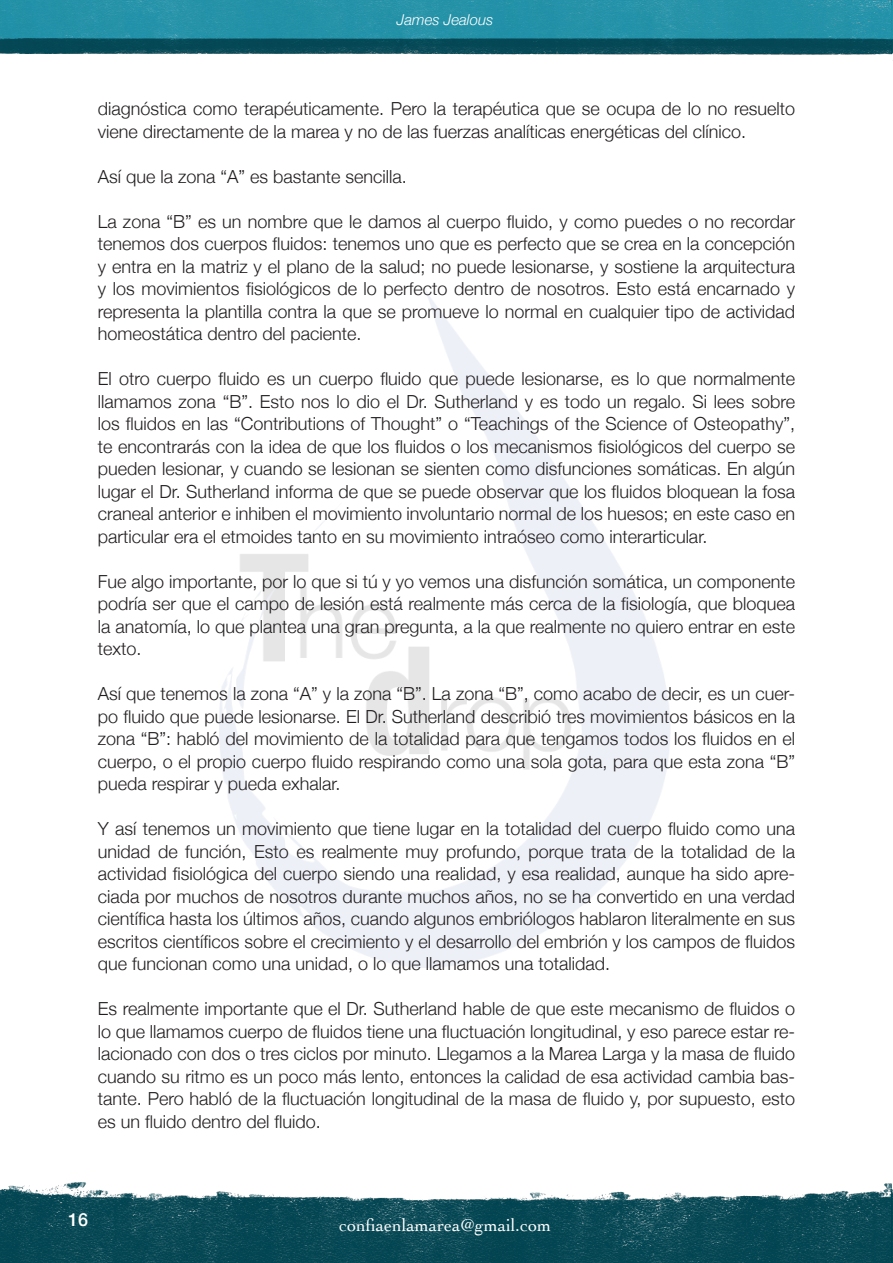
<style>
.page{position:relative;width:893px;height:1263px;background:#fff}
.page>*{position:absolute;margin:0;border:0;box-sizing:border-box;transform-origin:0 0}
.Castellano{font:300 18px/22.5px "Helvetica Neue";color:#231f20;text-align:justify}
.t1{font:18px "Cochin";color:#fff}
.t2{font:500 18px "Helvetica Neue";color:#fff}
.t3{font:italic 300 15px "Helvetica Neue";color:#fff}
</style>
<div class="page">
<img style="left:0;top:0;width:893px;height:55px">
<img style="left:0;top:1183px;width:893px;height:80px">
<img style="left:219px;top:292px;width:452px;height:675px">
<p class="t3" style="left:397px;top:8px;width:98px">James Jealous</p>
<p class="Castellano" style="left:98px;top:96px;width:699px">diagnóstica como terapéuticamente. Pero la terapéutica que se ocupa de lo no resuelto viene directamente de la marea y no de las fuerzas analíticas energéticas del clínico.</p>
<p class="Castellano" style="left:98px;top:164px;width:311px">Así que la zona “A” es bastante sencilla.</p>
<p class="Castellano" style="left:98px;top:209px;width:699px">La zona “B” es un nombre que le damos al cuerpo fluido, y como puedes o no recordar tenemos dos cuerpos fluidos: tenemos uno que es perfecto que se crea en la concepción y entra en la matriz y el plano de la salud; no puede lesionarse, y sostiene la arquitectura y los movimientos fisiológicos de lo perfecto dentro de nosotros. Esto está encarnado y representa la plantilla contra la que se promueve lo normal en cualquier tipo de actividad homeostática dentro del paciente.</p>
<p class="Castellano" style="left:98px;top:366px;width:699px">El otro cuerpo fluido es un cuerpo fluido que puede lesionarse, es lo que normalmente llamamos zona “B”. Esto nos lo dio el Dr. Sutherland y es todo un regalo. Si lees sobre los fluidos en las “Contributions of Thought” o “Teachings of the Science of Osteopathy”, te encontrarás con la idea de que los fluidos o los mecanismos fisiológicos del cuerpo se pueden lesionar, y cuando se lesionan se sienten como disfunciones somáticas. En algún lugar el Dr. Sutherland informa de que se puede observar que los fluidos bloquean la fosa craneal anterior e inhiben el movimiento involuntario normal de los huesos; en este caso en particular era el etmoides tanto en su movimiento intraóseo como interarticular.</p>
<p class="Castellano" style="left:98px;top:569px;width:699px">Fue algo importante, por lo que si tú y yo vemos una disfunción somática, un componente podría ser que el campo de lesión está realmente más cerca de la fisiología, que bloquea la anatomía, lo que plantea una gran pregunta, a la que realmente no quiero entrar en este texto.</p>
<p class="Castellano" style="left:98px;top:681px;width:699px">Así que tenemos la zona “A” y la zona “B”. La zona “B”, como acabo de decir, es un cuer&shy;po fluido que puede lesionarse. El Dr. Sutherland describió tres movimientos básicos en la zona “B”: habló del movimiento de la totalidad para que tengamos todos los fluidos en el cuerpo, o el propio cuerpo fluido respirando como una sola gota, para que esta zona “B” pueda respirar y pueda exhalar.</p>
<p class="Castellano" style="left:98px;top:816px;width:699px">Y así tenemos un movimiento que tiene lugar en la totalidad del cuerpo fluido como una unidad de función, Esto es realmente muy profundo, porque trata de la totalidad de la actividad fisiológica del cuerpo siendo una realidad, y esa realidad, aunque ha sido apre&shy;ciada por muchos de nosotros durante muchos años, no se ha convertido en una verdad científica hasta los últimos años, cuando algunos embriólogos hablaron literalmente en sus escritos científicos sobre el crecimiento y el desarrollo del embrión y los campos de fluidos que funcionan como una unidad, o lo que llamamos una totalidad.</p>
<p class="Castellano" style="left:98px;top:996px;width:699px">Es realmente importante que el Dr. Sutherland hable de que este mecanismo de fluidos o lo que llamamos cuerpo de fluidos tiene una fluctuación longitudinal, y eso parece estar re&shy;lacionado con dos o tres ciclos por minuto. Llegamos a la Marea Larga y la masa de fluido cuando su ritmo es un poco más lento, entonces la calidad de esa actividad cambia bas&shy;tante. Pero habló de la fluctuación longitudinal de la masa de fluido y, por supuesto, esto es un fluido dentro del fluido.</p>
<p class="t2" style="left:68px;top:1205px;width:22px">16</p>
<p class="t1" style="left:339px;top:1213px;width:213px">confiaenlamarea@gmail.com</p>
</div>
